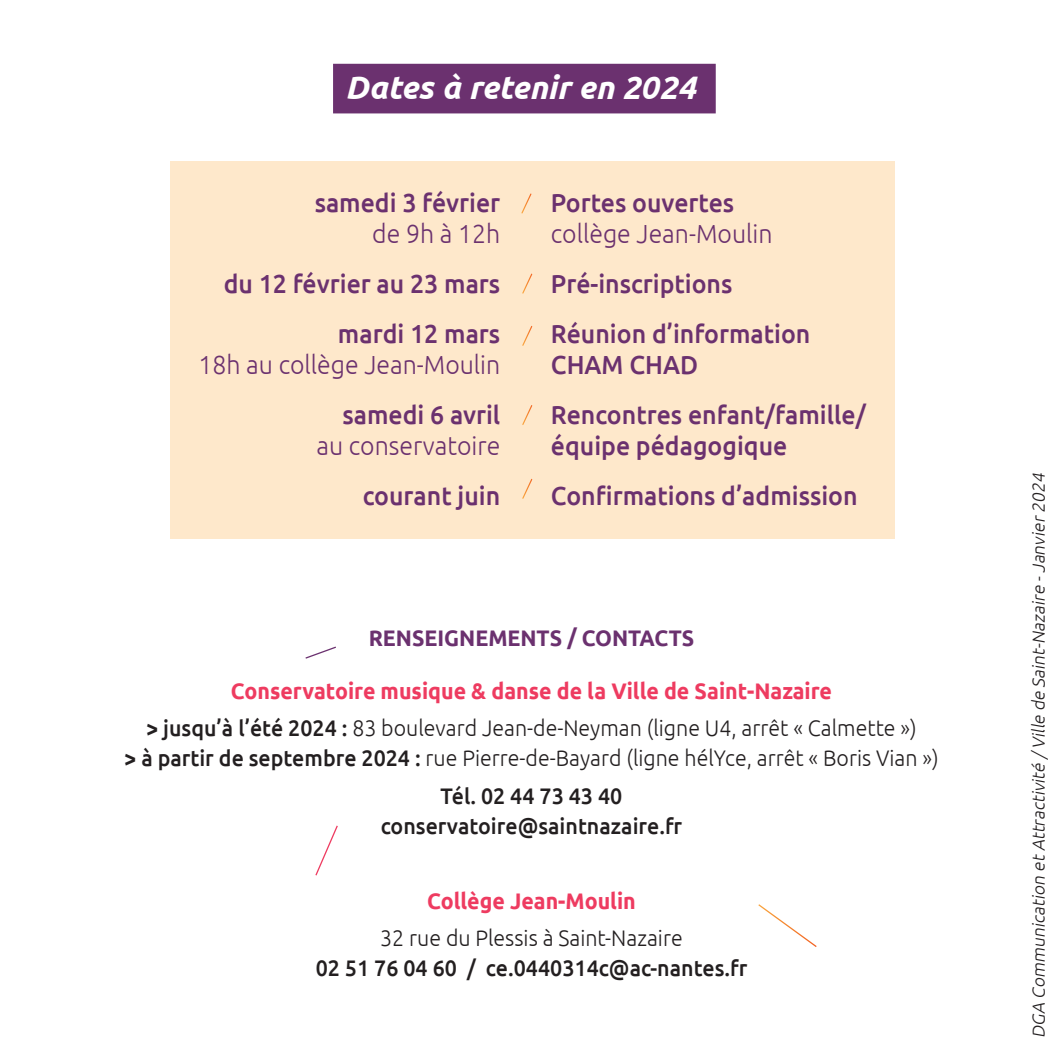
<style>
.page{position:relative;width:1063px;height:1063px;background:#fff}
.page>*{position:absolute;margin:0;border:0;box-sizing:border-box;transform-origin:0 0}
.t1{font:italic 700 32.5px "Ubuntu";color:#fff}
.t2{font:500 26.25px "Ubuntu";color:#6b316f;scale:.95 1}
.t3{font:300 26.25px "Ubuntu";color:#6b316f;scale:.95 1}
.t4{font:300 22.5px "Ubuntu";color:#231f20;scale:.95 1}
.t5{font:500 22.5px "Ubuntu";color:#231f20;scale:.95 1}
.t6{font:700 22.5px "Ubuntu";color:#ee3b60;scale:.95 1}
.t7{font:700 22.5px "Ubuntu";color:#6b316f;scale:.95 1}
.t8{font:italic 300 17.5px "Ubuntu";color:#231f20}
.s1{font-weight:500}
</style>
<div class="page">
<div style="left:170px;top:161px;width:725px;height:378px;background:#fee8cb"></div>
<div style="left:333px;top:64px;width:383px;height:49px;background:#6b316f"></div>
<hr style="left:0;top:0;width:1px;height:1063px;background:#fee8cb">
<svg style="left:521px;top:193px;width:11px;height:21px"></svg>
<svg style="left:522px;top:273px;width:11px;height:21px"></svg>
<svg style="left:522px;top:326px;width:11px;height:20px"></svg>
<svg style="left:522px;top:405px;width:11px;height:20px"></svg>
<svg style="left:522px;top:478px;width:11px;height:21px"></svg>
<svg style="left:758px;top:904px;width:59px;height:43px"></svg>
<svg style="left:315px;top:825px;width:23px;height:51px"></svg>
<svg style="left:305px;top:646px;width:31px;height:13px"></svg>
<p class="t1" style="left:345px;top:68px;width:352px">Dates à retenir en 2024</p>
<p class="t2" style="left:315px;top:187px;width:197px">samedi 3 février</p>
<p class="t3" style="left:372px;top:218px;width:136px">de 9h à 12h</p>
<p class="t2" style="left:224px;top:267px;width:293px">du 12 février au 23 mars</p>
<p class="t2" style="left:338px;top:317px;width:172px">mardi 12 mars</p>
<p class="t3" style="left:198px;top:349px;width:319px">18h au collège Jean-Moulin</p>
<p class="t2" style="left:342px;top:398px;width:168px">samedi 6 avril</p>
<p class="t3" style="left:316px;top:430px;width:195px">au conservatoire</p>
<p class="t2" style="left:363px;top:479px;width:146px">courant juin</p>
<p class="t2" style="left:551px;top:187px;width:195px">Portes ouvertes</p>
<p class="t3" style="left:551px;top:218px;width:235px">collège Jean-Moulin</p>
<p class="t2" style="left:551px;top:267px;width:193px">Pré-inscriptions</p>
<p class="t2" style="left:551px;top:317px;width:275px">Réunion d’information</p>
<p class="t2" style="left:551px;top:348px;width:156px">CHAM CHAD</p>
<p class="t2" style="left:551px;top:398px;width:333px">Rencontres enfant/famille/</p>
<p class="t2" style="left:551px;top:429px;width:250px">équipe pédagogique</p>
<p class="t2" style="left:551px;top:479px;width:324px">Confirmations d’admission</p>
<p class="t7" style="left:369px;top:625px;width:344px">RENSEIGNEMENTS / CONTACTS</p>
<p class="t6" style="left:231px;top:677px;width:634px">Conservatoire musique &amp; danse de la Ville de Saint-Nazaire</p>
<p class="t4" style="left:146px;top:715px;width:813px"><span class="s1">&gt; jusqu’à l’été 2024 :</span> 83 boulevard Jean-de-Neyman (ligne U4, arrêt « Calmette »)</p>
<p class="t4" style="left:124px;top:745px;width:859px"><span class="s1">&gt; à partir de septembre 2024 :</span> rue Pierre-de-Bayard (ligne hélYce, arrêt « Boris Vian »)</p>
<p class="t5" style="left:441px;top:782px;width:193px">Tél. 02 44 73 43 40</p>
<p class="t5" style="left:381px;top:812px;width:319px">conservatoire@saintnazaire.fr</p>
<p class="t6" style="left:427px;top:887px;width:221px">Collège Jean-Moulin</p>
<p class="t4" style="left:380px;top:925px;width:320px">32 rue du Plessis à Saint-Nazaire</p>
<p class="t5" style="left:316px;top:954px;width:456px">02 51 76 04 60 / ce.0440314c@ac-nantes.fr</p>
<p class="t8" style="left:1028px;top:1038px;width:569px;rotate:-90deg">DGA Communication et Attractivité /Ville de Saint-Nazaire -Janvier2024</p>
</div>
